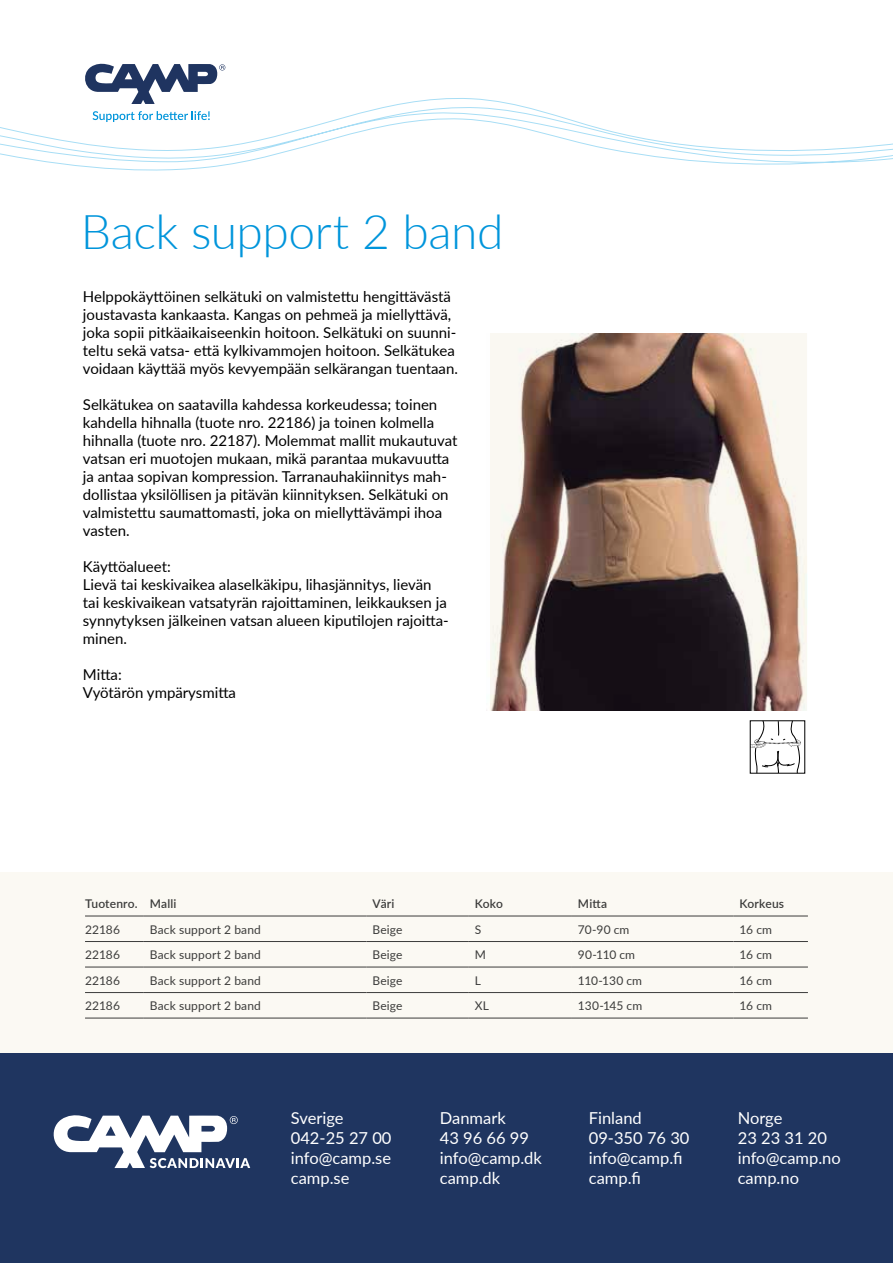
<style>
.page{position:relative;width:893px;height:1263px;background:#fff}
.page>*{position:absolute;margin:0;border:0;box-sizing:border-box;transform-origin:0 0}
.t1{font:300 48px "Lato";letter-spacing:-.01em;color:#0095db}
.t2{font:16.5px/19.8px "Lato";color:#fff}
.t3{font:15px/18px "Lato";color:#000}
.t4{font:12px "Lato";letter-spacing:.015em;color:#3c3c3b}
.t5{font:600 12px "Lato";letter-spacing:.015em;color:#3c3c3b}
</style>
<div class="page">
<div style="left:0;top:872px;width:893px;height:180px;background:#fbf9f3"></div>
<hr style="left:85px;top:916px;width:59px;height:1px;background:#3c3c3b">
<hr style="left:144px;top:916px;width:222px;height:1px;background:#3c3c3b">
<hr style="left:366px;top:916px;width:103px;height:1px;background:#3c3c3b">
<hr style="left:469px;top:916px;width:103px;height:1px;background:#3c3c3b">
<hr style="left:572px;top:916px;width:162px;height:1px;background:#3c3c3b">
<hr style="left:734px;top:916px;width:74px;height:1px;background:#3c3c3b">
<hr style="left:85px;top:941px;width:59px;height:1px;background:#3c3c3b">
<hr style="left:144px;top:941px;width:222px;height:1px;background:#3c3c3b">
<hr style="left:366px;top:941px;width:103px;height:1px;background:#3c3c3b">
<hr style="left:469px;top:941px;width:103px;height:1px;background:#3c3c3b">
<hr style="left:572px;top:941px;width:162px;height:1px;background:#3c3c3b">
<hr style="left:734px;top:941px;width:74px;height:1px;background:#3c3c3b">
<hr style="left:85px;top:967px;width:59px;height:1px;background:#3c3c3b">
<hr style="left:144px;top:967px;width:222px;height:1px;background:#3c3c3b">
<hr style="left:366px;top:967px;width:103px;height:1px;background:#3c3c3b">
<hr style="left:469px;top:967px;width:103px;height:1px;background:#3c3c3b">
<hr style="left:572px;top:967px;width:162px;height:1px;background:#3c3c3b">
<hr style="left:734px;top:967px;width:74px;height:1px;background:#3c3c3b">
<hr style="left:85px;top:992px;width:59px;height:1px;background:#3c3c3b">
<hr style="left:144px;top:992px;width:222px;height:1px;background:#3c3c3b">
<hr style="left:366px;top:992px;width:103px;height:1px;background:#3c3c3b">
<hr style="left:469px;top:992px;width:103px;height:1px;background:#3c3c3b">
<hr style="left:572px;top:992px;width:162px;height:1px;background:#3c3c3b">
<hr style="left:734px;top:992px;width:74px;height:1px;background:#3c3c3b">
<hr style="left:85px;top:1018px;width:59px;height:1px;background:#3c3c3b">
<hr style="left:144px;top:1018px;width:222px;height:1px;background:#3c3c3b">
<hr style="left:366px;top:1018px;width:103px;height:1px;background:#3c3c3b">
<hr style="left:469px;top:1018px;width:103px;height:1px;background:#3c3c3b">
<hr style="left:572px;top:1018px;width:162px;height:1px;background:#3c3c3b">
<hr style="left:734px;top:1018px;width:74px;height:1px;background:#3c3c3b">
<img style="left:486px;top:334px;width:321px;height:377px">
<svg style="left:752px;top:722px;width:49px;height:49px"></svg>
<svg style="left:0;top:98px;width:893px;height:73px"></svg>
<svg style="left:85px;top:64px;width:140px;height:40px"></svg>
<svg style="left:93px;top:111px;width:117px;height:11px"></svg>
<div style="left:0;top:1053px;width:893px;height:210px;background:#1f3560"></div>
<svg style="left:54px;top:1115px;width:196px;height:53px"></svg>
<h1 class="t1" style="left:81px;top:198px;width:424px">Back support 2 band</h1>
<p class="t3" style="left:83px;top:287px;width:377px">Helppokäyttöinen selkätuki on valmistettu hengittävästä joustavasta kankaasta. Kangas on pehmeä ja miellyttävä, joka sopii pitkäaikaiseenkin hoitoon. Selkätuki on suunni&shy;teltu sekä vatsa- että kylkivammojen hoitoon. Selkätukea voidaan käyttää myös kevyempään selkärangan tuentaan.</p>
<p class="t3" style="left:83px;top:395px;width:376px">Selkätukea on saatavilla kahdessa korkeudessa; toinen kahdella hihnalla (tuote nro. 22186) ja toinen kolmella hihnalla (tuote nro. 22187). Molemmat mallit mukautuvat vatsan eri muotojen mukaan, mikä parantaa mukavuutta ja antaa sopivan kompression. Tarranauhakiinnitys mah&shy;dollistaa yksilöllisen ja pitävän kiinnityksen. Selkätuki on valmistettu saumattomasti, joka on miellyttävämpi ihoa vasten.</p>
<p class="t3" style="left:83px;top:557px;width:367px">Käyttöalueet:<br>Lievä tai keskivaikea alaselkäkipu, lihasjännitys, lievän tai keskivaikean vatsatyrän rajoittaminen, leikkauksen ja synnytyksen jälkeinen vatsan alueen kiputilojen rajoitta&shy;minen.</p>
<p class="t3" style="left:83px;top:665px;width:155px">Mitta:<br>Vyötärön ympärysmitta</p>
<p class="t5" style="left:85px;top:895px;width:93px">Tuotenro. Malli</p>
<p class="t5" style="left:372px;top:895px;width:24px">Väri</p>
<p class="t5" style="left:475px;top:895px;width:30px">Koko</p>
<p class="t5" style="left:578px;top:895px;width:31px">Mitta</p>
<p class="t5" style="left:740px;top:895px;width:46px">Korkeus</p>
<p class="t4" style="left:85px;top:921px;width:36px">22186</p>
<p class="t4" style="left:150px;top:921px;width:113px">Back support 2 band</p>
<p class="t4" style="left:372px;top:921px;width:32px">Beige</p>
<p class="t4" style="left:475px;top:921px;width:8px">S</p>
<p class="t4" style="left:578px;top:921px;width:53px">70-90 cm</p>
<p class="t4" style="left:740px;top:921px;width:34px">16 cm</p>
<p class="t4" style="left:85px;top:946px;width:36px">22186</p>
<p class="t4" style="left:150px;top:946px;width:113px">Back support 2 band</p>
<p class="t4" style="left:372px;top:946px;width:32px">Beige</p>
<p class="t4" style="left:475px;top:946px;width:13px">M</p>
<p class="t4" style="left:578px;top:946px;width:59px">90-110 cm</p>
<p class="t4" style="left:740px;top:946px;width:34px">16 cm</p>
<p class="t4" style="left:85px;top:972px;width:36px">22186</p>
<p class="t4" style="left:150px;top:972px;width:113px">Back support 2 band</p>
<p class="t4" style="left:372px;top:972px;width:32px">Beige</p>
<p class="t4" style="left:475px;top:972px;width:8px">L</p>
<p class="t4" style="left:578px;top:972px;width:66px">110-130 cm</p>
<p class="t4" style="left:740px;top:972px;width:34px">16 cm</p>
<p class="t4" style="left:85px;top:997px;width:36px">22186</p>
<p class="t4" style="left:150px;top:997px;width:113px">Back support 2 band</p>
<p class="t4" style="left:372px;top:997px;width:32px">Beige</p>
<p class="t4" style="left:475px;top:997px;width:16px">XL</p>
<p class="t4" style="left:578px;top:997px;width:66px">130-145 cm</p>
<p class="t4" style="left:740px;top:997px;width:34px">16 cm</p>
<p class="t2" style="left:291px;top:1108px;width:102px">Sverige<br>042-25 27 00 info@camp.se camp.se</p>
<p class="t2" style="left:440px;top:1108px;width:104px">Danmark<br>43 96 66 99 info@camp.dk camp.dk</p>
<p class="t2" style="left:589px;top:1108px;width:102px">Finland<br>09-350 76 30 info@camp.fi camp.fi</p>
<p class="t2" style="left:738px;top:1108px;width:105px">Norge<br>23 23 31 20 info@camp.no camp.no</p>
</div>
